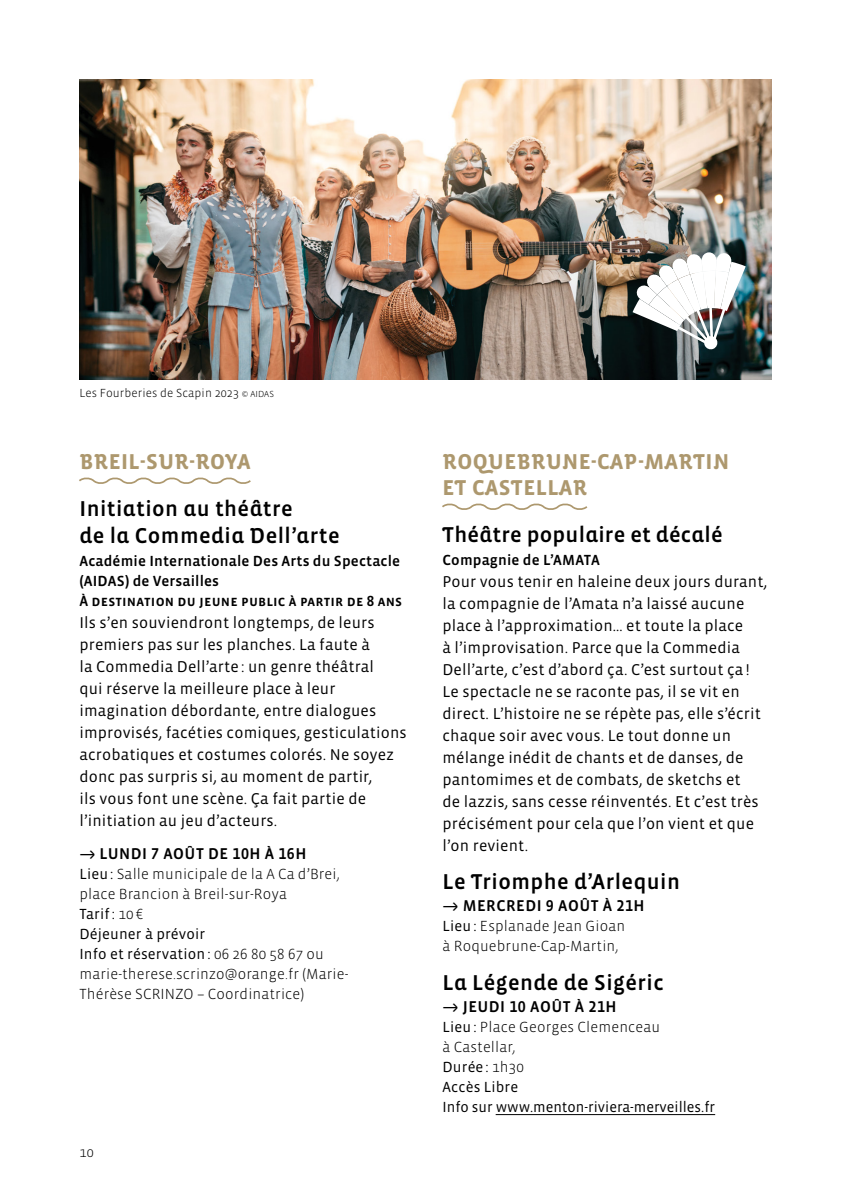
<style>
.page{position:relative;width:851px;height:1191px;background:#fff}
.page>*{position:absolute;margin:0;border:0;box-sizing:border-box;transform-origin:0 0}
.t1{font:500 22px/27px "Vista Sans OTCE";letter-spacing:.02em;color:#000}
.t2{font:700 22px/26px "Vista Sans OTCE";letter-spacing:.02em;color:#ad986e}
.t3{font:16px/22px "Vista Sans OTCE";letter-spacing:.01em;color:#000}
.t4{font:500 16px "Vista Sans OTCE";letter-spacing:.03em;color:#000}
.t5{font:300 15px/20px "Vista Sans OTCE";letter-spacing:.01em;color:#000}
.t6{font:500 15px/20px "Vista Sans OTCE";letter-spacing:.01em;color:#000}
.t7{font:15px/20px "Vista Sans OTCE";color:#000}
.t8{font:300 14px "Vista Sans OTCE";color:#000}
.t9{font:300 12px "Vista Sans OTCE";letter-spacing:.01em;color:#000}
.s1{font-size:9px}
.s2{font-weight:400}
.s3{font-weight:300}
</style>
<div class="page">
<svg style="left:79px;top:477px;width:172px;height:7px"></svg>
<svg style="left:442px;top:503px;width:146px;height:7px"></svg>
<hr style="left:495px;top:1114px;width:220px;height:1px;background:#000">
<img style="left:79px;top:79px;width:692px;height:301px">
<img style="left:632px;top:253px;width:113px;height:97px">
<p class="t9" style="left:79px;top:386px;width:196px">Les Fourberies de Scapin 2023 <span class="s1">© AIDAS</span></p>
<h1 class="t2" style="left:79px;top:448px;width:173px">BREIL-SUR-ROYA</h1>
<h1 class="t1" style="left:79px;top:495px;width:262px">Initiation au théâtre<br>de la Commedia Dell’arte</h1>
<p class="t6" style="left:79px;top:550px;width:324px">Académie Internationale Des Arts du Spectacle (AIDAS) de Versailles<br>À destination du jeune public à partir de 8 ans</p>
<p class="t3" style="left:79px;top:611px;width:329px">Ils s’en souviendront longtemps, de leurs premiers pas sur les planches. La faute à<br>la Commedia Dell’arte : un genre théâtral<br>qui réserve la meilleure place à leur imagination débordante, entre dialogues improvisés, facéties comiques, gesticulations acrobatiques et costumes colorés. Ne soyez donc pas surpris si, au moment de partir,<br>ils vous font une scène. Ça fait partie de l’initiation au jeu d’acteurs.</p>
<p class="t4" style="left:100px;top:844px;width:208px">LUNDI 7 AOÛT DE 10H À 16H</p>
<p class="t5" style="left:79px;top:864px;width:270px"><span class="s2">Lieu:</span> Salle municipale de la A Ca d’Brei, place Brancion à Breil-sur-Roya<br><span class="s2">Tarif:</span> 10 €<br><span class="s2">Déjeuner à prévoir<br>Info et réservation:</span> 06 26 80 58 67 ou marie-therese.scrinzo@orange.fr (Marie-<br>Thérèse SCRINZO – Coordinatrice)</p>
<p class="t8" style="left:79px;top:1144px;width:16px">10</p>
<h1 class="t2" style="left:442px;top:448px;width:288px">ROQUEBRUNE-CAP-MARTIN<br>ET CASTELLAR</h1>
<h1 class="t1" style="left:442px;top:521px;width:282px">Théâtre populaire et décalé</h1>
<p class="t6" style="left:442px;top:549px;width:159px">Compagnie de L’AMATA</p>
<p class="t3" style="left:442px;top:570px;width:326px">Pour vous tenir en haleine deux jours durant, la compagnie de l’Amata n’a laissé aucune place à l’approximation… et toute la place<br>à l’improvisation. Parce que la Commedia Dell’arte, c’est d’abord ça. C’est surtout ça !<br>Le spectacle ne se raconte pas, il se vit en direct. L’histoire ne se répète pas, elle s’écrit chaque soir avec vous. Le tout donne un mélange inédit de chants et de danses, de pantomimes et de combats, de sketchs et<br>de lazzis, sans cesse réinventés. Et c’est très précisément pour cela que l’on vient et que l’on revient.</p>
<h1 class="t1" style="left:442px;top:868px;width:239px">Le Triomphe d’Arlequin</h1>
<p class="t4" style="left:462px;top:896px;width:183px">MERCREDI 9 AOÛT À 21H</p>
<p class="t5" style="left:442px;top:916px;width:184px"><span class="s2">Lieu:</span> Esplanade Jean Gioan à Roquebrune-Cap-Martin,</p>
<h1 class="t1" style="left:442px;top:968px;width:223px">La Légende de Sigéric</h1>
<p class="t4" style="left:462px;top:997px;width:155px">JEUDI 10 AOÛT À 21H</p>
<p class="t7" style="left:442px;top:1016px;width:274px">Lieu: <span class="s3">Place Georges Clemenceau<br>à Castellar,<br></span>Durée : <span class="s3">1h30<br></span>Accès Libre<br>Info sur www.menton-riviera-merveilles.fr</p>
</div>
